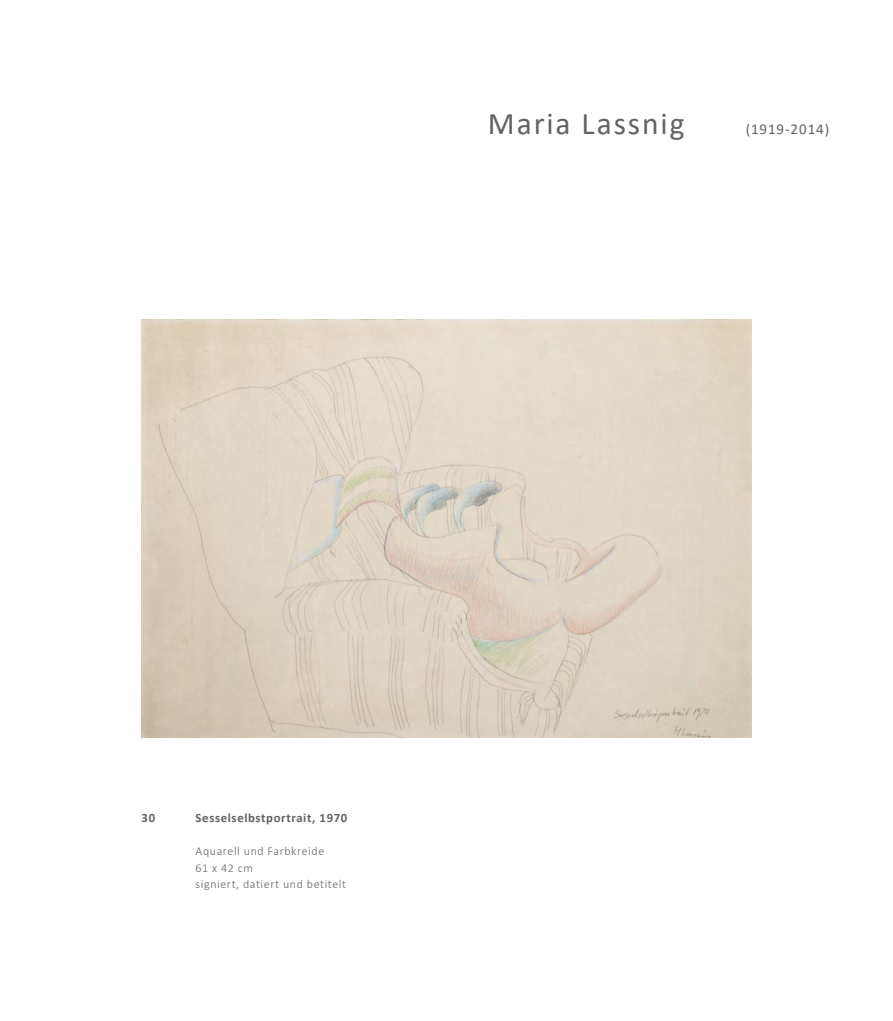
<style>
.page{position:relative;width:893px;height:1021px;background:#fff}
.page>*{position:absolute;margin:0;border:0;box-sizing:border-box;transform-origin:0 0}
.t1{font:31.5px "Calibri";letter-spacing:.06em;color:#646363}
.t2{font:15px "Calibri";letter-spacing:.06em;color:#646363}
.t3{font:700 12.75px "Calibri";letter-spacing:.05em;color:#646363}
.t4{font:300 12px "Calibri";letter-spacing:.05em;color:#646363}
</style>
<div class="page">
<img style="left:142px;top:319px;width:609px;height:418px">
<p class="t1" style="left:488px;top:102px;width:198px">Maria Lassnig</p>
<p class="t2" style="left:746px;top:119px;width:85px">(1919-2014)</p>
<p class="t3" style="left:142px;top:808px;width:15px">30</p>
<p class="t3" style="left:196px;top:808px;width:153px">Sesselselbstportrait, 1970</p>
<p class="t4" style="left:196px;top:843px;width:130px">Aquarell und Farbkreide</p>
<p class="t4" style="left:196px;top:860px;width:59px">61 x 42 cm</p>
<p class="t4" style="left:196px;top:876px;width:152px">signiert, datiert und betitelt</p>
</div>
